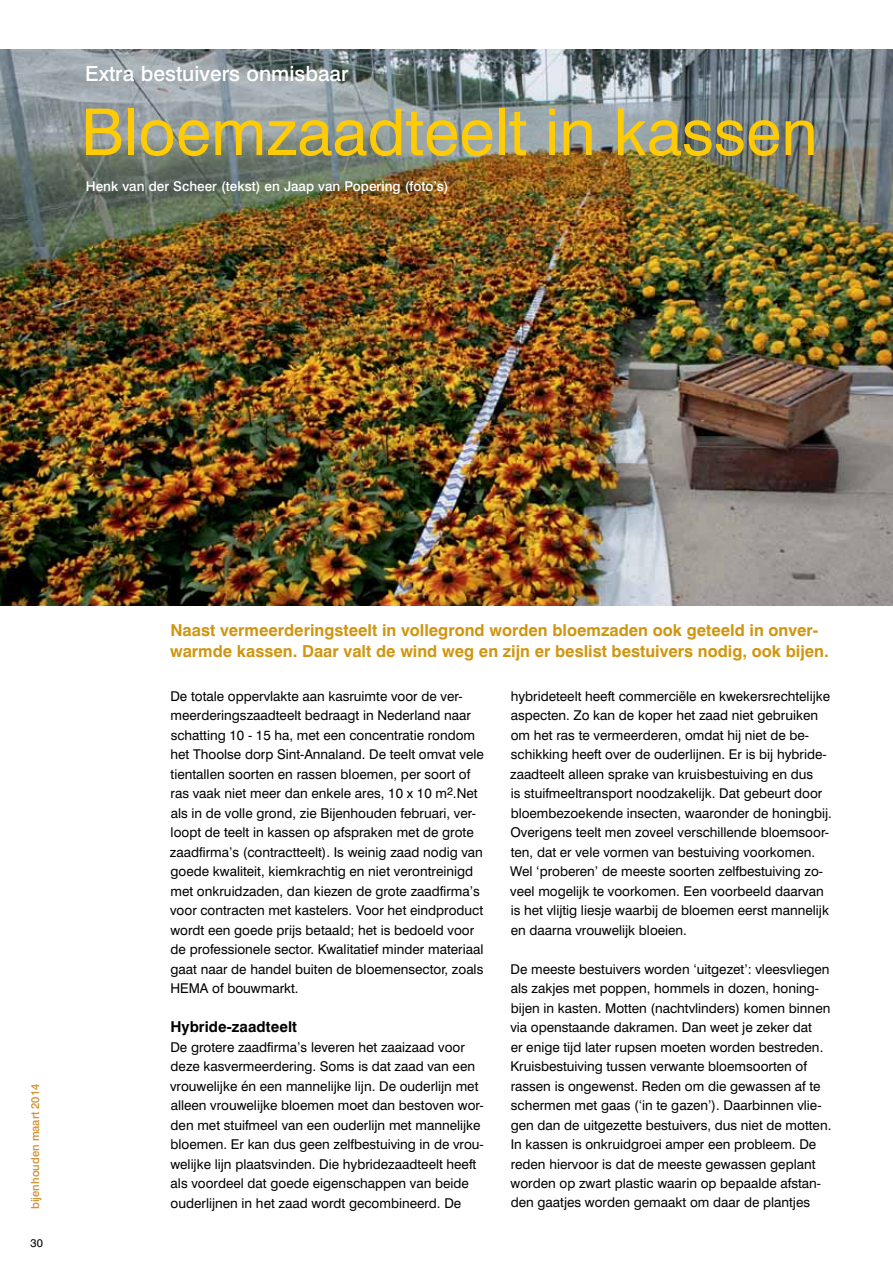
<style>
.page{position:relative;width:893px;height:1263px;background:#fff}
.page>*{position:absolute;margin:0;border:0;box-sizing:border-box;transform-origin:0 0}
.t1{font:64.5px "Swiss 721 BT";color:#ffcb05}
.t2{font:500 21px "Swiss 721 BT";color:#fff}
.t3{font:700 16.5px/21px "Swiss 721 BT";color:#d09611}
.t4{font:700 15px "Swiss 721 BT";letter-spacing:.005em;color:#000}
.t5{font:13.5px/19.5px "Swiss 721 BT";color:#000}
.t6{font:500 13.5px "Swiss 721 BT";color:#fff}
.t7{font:500 11.25px "Swiss 721 BT";color:#d09132}
.t8{font:11.25px "Swiss 721 BT";color:#000}
</style>
<div class="page">
<img style="left:0;top:50px;width:893px;height:556px">
<h2 class="t2" style="left:85px;top:60px;width:265px">Extra bestuivers onmisbaar</h2>
<h1 class="t1" style="left:81px;top:93px;width:738px">Bloemzaadteelt in kassen</h1>
<p class="t6" style="left:86px;top:178px;width:364px">Henk van der Scheer (tekst) en Jaap van Popering (foto’s)</p>
<p class="t7" style="left:28px;top:1209px;width:127px;rotate:-90deg">bijenhouden maart 2014</p>
<p class="t8" style="left:31px;top:1236px;width:14px">30</p>
<p class="t3" style="left:170px;top:619px;width:660px">Naast vermeerderingsteelt in vollegrond worden bloemzaden ook geteeld in onver&shy;warmde kassen. Daar valt de wind weg en zijn er beslist bestuivers nodig, ook bijen.</p>
<p class="t5" style="left:170px;top:686px;width:315px">De totale oppervlakte aan kasruimte voor de ver&shy;meerderingszaadteelt bedraagt in Nederland naar schatting 10 - 15 ha, met een concentratie rondom het Thoolse dorp Sint-Annaland. De teelt omvat vele tientallen soorten en rassen bloemen, per soort of ras vaak niet meer dan enkele ares, 10 x 10 m<sup>2</sup>.Net als in de volle grond, zie Bijenhouden februari, ver&shy;loopt de teelt in kassen op afspraken met de grote zaadfirma’s (contractteelt). Is weinig zaad nodig van goede kwaliteit, kiemkrachtig en niet verontreinigd met onkruidzaden, dan kiezen de grote zaadfirma’s voor contracten met kastelers. Voor het eindproduct wordt een goede prijs betaald; het is bedoeld voor de professionele sector. Kwalitatief minder materiaal gaat naar de handel buiten de bloemensector, zoals HEMA of bouwmarkt.</p>
<p class="t4" style="left:170px;top:1018px;width:128px">Hybride-zaadteelt</p>
<p class="t5" style="left:170px;top:1037px;width:315px">De grotere zaadfirma’s leveren het zaaizaad voor deze kasvermeerdering. Soms is dat zaad van een vrouwelijke én een mannelijke lijn. De ouderlijn met alleen vrouwelijke bloemen moet dan bestoven wor&shy;den met stuifmeel van een ouderlijn met mannelijke bloemen. Er kan dus geen zelfbestuiving in de vrou&shy;welijke lijn plaatsvinden. Die hybridezaadteelt heeft als voordeel dat goede eigenschappen van beide ouderlijnen in het zaad wordt gecombineerd. De</p>
<p class="t5" style="left:510px;top:686px;width:323px">hybrideteelt heeft commerciële en kwekersrechtelijke aspecten. Zo kan de koper het zaad niet gebruiken om het ras te vermeerderen, omdat hij niet de be&shy;schikking heeft over de ouderlijnen. Er is bij hybride&shy;zaadteelt alleen sprake van kruisbestuiving en dus<br>is stuifmeeltransport noodzakelijk. Dat gebeurt door bloembezoekende insecten, waaronder de honingbij.<br>Overigens teelt men zoveel verschillende bloemsoor&shy;ten, dat er vele vormen van bestuiving voorkomen.<br>Wel ‘proberen’ de meeste soorten zelfbestuiving zo&shy;veel mogelijk te voorkomen. Een voorbeeld daarvan is het vlijtig liesje waarbij de bloemen eerst mannelijk en daarna vrouwelijk bloeien.</p>
<p class="t5" style="left:510px;top:959px;width:323px">De meeste bestuivers worden ‘uitgezet’: vleesvliegen als zakjes met poppen, hommels in dozen, honing&shy;bijen in kasten. Motten (nachtvlinders) komen binnen via openstaande dakramen. Dan weet je zeker dat<br>er enige tijd later rupsen moeten worden bestreden.<br>Kruisbestuiving tussen verwante bloemsoorten of rassen is ongewenst. Reden om die gewassen af te schermen met gaas (‘in te gazen’). Daarbinnen vlie&shy;gen dan de uitgezette bestuivers, dus niet de motten.<br>In kassen is onkruidgroei amper een probleem. De reden hiervoor is dat de meeste gewassen geplant worden op zwart plastic waarin op bepaalde afstan&shy;den gaatjes worden gemaakt om daar de plantjes</p>
</div>
